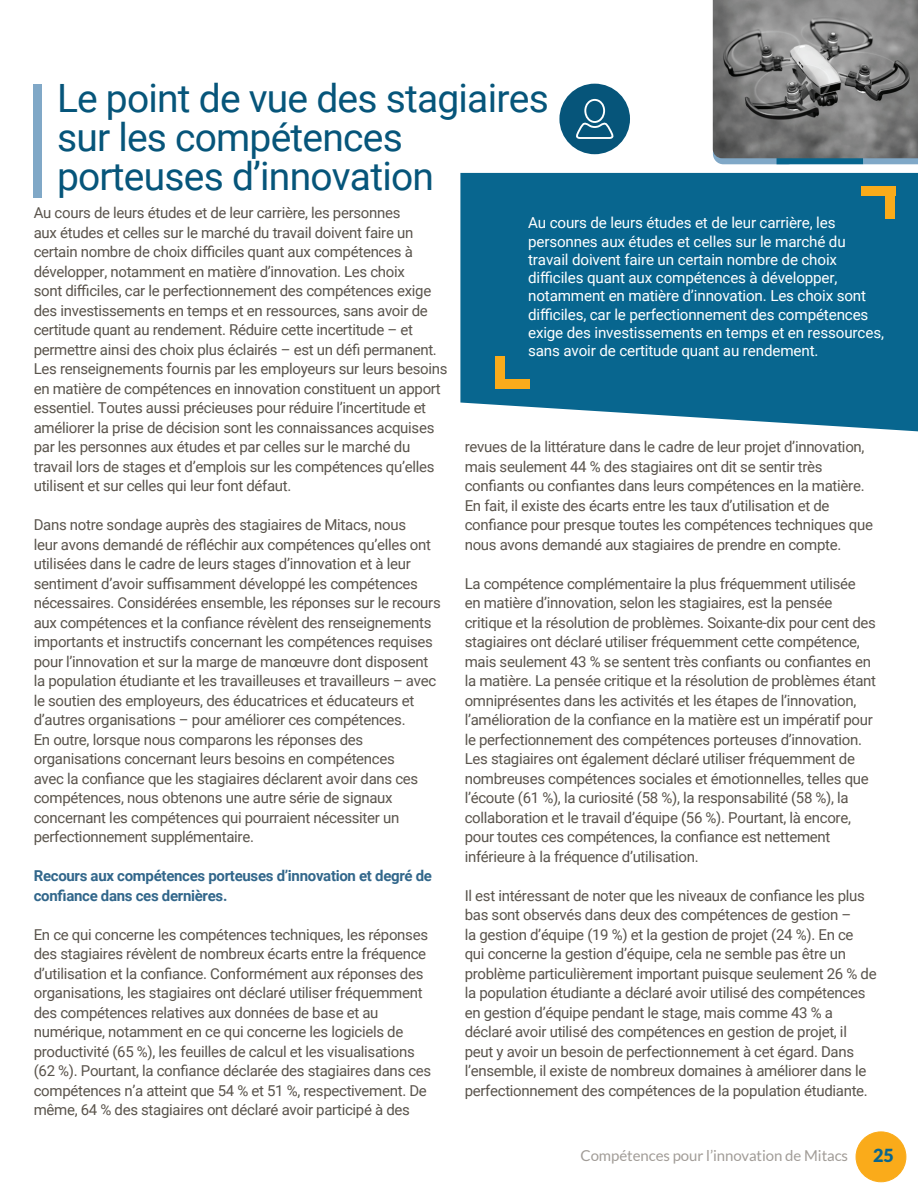
<style>
.page{position:relative;width:918px;height:1188px;background:#fff}
.page>*{position:absolute;margin:0;border:0;box-sizing:border-box;transform-origin:0 0}
.t1{font:39px/39px "Roboto";letter-spacing:-.02em;color:#06557a}
.t2{font:900 18px "Lato";color:#08668f}
.t3{font:15.15px/18.3px "Roboto";letter-spacing:-.01em;color:#fff}
.t4{font:15px/19.5px "Roboto";letter-spacing:-.02em;color:#5a544c}
.t5{font:700 15px/19.5px "Roboto";letter-spacing:-.02em;color:#32678b}
.t6{font:15px "Lato";letter-spacing:-.005em;color:#a19c97}
</style>
<div class="page">
<div style="left:856px;top:1132px;width:50px;height:50px;background:#faab1a;border-radius:50%"></div>
<div style="left:856px;top:1132px;width:50px;height:50px;border:1px solid #faab1a;border-radius:50%"></div>
<svg style="left:713px;top:141px;width:85px;height:23px"></svg>
<svg style="left:777px;top:158px;width:141px;height:6px"></svg>
<img style="left:713px;top:0;width:205px;height:158px">
<div style="left:34px;top:84px;width:8px;height:114px;background:#80a8c7"></div>
<div style="left:559px;top:84px;width:71px;height:70px;background:#06557a;border-radius:50%"></div>
<div style="left:584px;top:99px;width:21px;height:24px;border:2px solid #fff;border-radius:50%"></div>
<svg style="left:576px;top:120px;width:38px;height:19px"></svg>
<div style="left:460px;top:173px;width:458px;height:258px;background:#08668f"></div>
<div style="left:861px;top:186px;width:34px;height:9px;background:#faab1a"></div>
<div style="left:886px;top:186px;width:9px;height:33px;background:#faab1a"></div>
<div style="left:495px;top:356px;width:10px;height:33px;background:#faab1a"></div>
<div style="left:495px;top:380px;width:34px;height:9px;background:#faab1a"></div>
<h1 class="t1" style="left:57px;top:77px;width:493px">Le point de vue des stagiaires sur les compétences porteuses d’innovation</h1>
<p class="t3" style="left:528px;top:213px;width:357px">Au cours de leurs études et de leur carrière, les personnes aux études et celles sur le marché du travail doivent faire un certain nombre de choix difficiles quant aux compétences à développer, notamment en matière d’innovation. Les choix sont difficiles, car le perfectionnement des compétences exige des investissements en temps et en ressources, sans avoir de certitude quant au rendement.</p>
<p class="t4" style="left:34px;top:202px;width:415px">Au cours de leurs études et de leur carrière, les personnes<br>aux études et celles sur le marché du travail doivent faire un certain nombre de choix difficiles quant aux compétences à développer, notamment en matière d’innovation. Les choix<br>sont difficiles, car le perfectionnement des compétences exige des investissements en temps et en ressources, sans avoir de certitude quant au rendement. Réduire cette incertitude – et permettre ainsi des choix plus éclairés – est un défi permanent.<br>Les renseignements fournis par les employeurs sur leurs besoins en matière de compétences en innovation constituent un apport essentiel. Toutes aussi précieuses pour réduire l’incertitude et améliorer la prise de décision sont les connaissances acquises par les personnes aux études et par celles sur le marché du travail lors de stages et d’emplois sur les compétences qu’elles utilisent et sur celles qui leur font défaut.</p>
<p class="t4" style="left:34px;top:514px;width:409px">Dans notre sondage auprès des stagiaires de Mitacs, nous<br>leur avons demandé de réfléchir aux compétences qu’elles ont utilisées dans le cadre de leurs stages d’innovation et à leur sentiment d’avoir suffisamment développé les compétences nécessaires. Considérées ensemble, les réponses sur le recours aux compétences et la confiance révèlent des renseignements importants et instructifs concernant les compétences requises pour l’innovation et sur la marge de manœuvre dont disposent la population étudiante et les travailleuses et travailleurs – avec le soutien des employeurs, des éducatrices et éducateurs et d’autres organisations – pour améliorer ces compétences.<br>En outre, lorsque nous comparons les réponses des organisations concernant leurs besoins en compétences<br>avec la confiance que les stagiaires déclarent avoir dans ces compétences, nous obtenons une autre série de signaux concernant les compétences qui pourraient nécessiter un perfectionnement supplémentaire.</p>
<p class="t5" style="left:34px;top:865px;width:400px">Recours aux compétences porteuses d’innovation et degré de confiance dans ces dernières.</p>
<p class="t4" style="left:34px;top:924px;width:399px">En ce qui concerne les compétences techniques, les réponses des stagiaires révèlent de nombreux écarts entre la fréquence d’utilisation et la confiance. Conformément aux réponses des organisations, les stagiaires ont déclaré utiliser fréquemment des compétences relatives aux données de base et au numérique, notamment en ce qui concerne les logiciels de productivité (65 %), les feuilles de calcul et les visualisations (62 %). Pourtant, la confiance déclarée des stagiaires dans ces compétences n’a atteint que 54 % et 51 %, respectivement. De même, 64 % des stagiaires ont déclaré avoir participé à des</p>
<p class="t4" style="left:465px;top:436px;width:410px">revues de la littérature dans le cadre de leur projet d’innovation, mais seulement 44 % des stagiaires ont dit se sentir très confiants ou confiantes dans leurs compétences en la matière.<br>En fait, il existe des écarts entre les taux d’utilisation et de confiance pour presque toutes les compétences techniques que nous avons demandé aux stagiaires de prendre en compte.</p>
<p class="t4" style="left:465px;top:573px;width:413px">La compétence complémentaire la plus fréquemment utilisée<br>en matière d’innovation, selon les stagiaires, est la pensée critique et la résolution de problèmes. Soixante-dix pour cent des stagiaires ont déclaré utiliser fréquemment cette compétence, mais seulement 43 % se sentent très confiants ou confiantes en la matière. La pensée critique et la résolution de problèmes étant omniprésentes dans les activités et les étapes de l’innovation, l’amélioration de la confiance en la matière est un impératif pour le perfectionnement des compétences porteuses d’innovation.<br>Les stagiaires ont également déclaré utiliser fréquemment de nombreuses compétences sociales et émotionnelles, telles que l’écoute (61 %), la curiosité (58 %), la responsabilité (58 %), la collaboration et le travail d’équipe (56 %). Pourtant, là encore, pour toutes ces compétences, la confiance est nettement inférieure à la fréquence d’utilisation.</p>
<p class="t4" style="left:465px;top:885px;width:413px">Il est intéressant de noter que les niveaux de confiance les plus bas sont observés dans deux des compétences de gestion –<br>la gestion d’équipe (19 %) et la gestion de projet (24 %). En ce qui concerne la gestion d’équipe, cela ne semble pas être un problème particulièrement important puisque seulement 26 % de la population étudiante a déclaré avoir utilisé des compétences en gestion d’équipe pendant le stage, mais comme 43 % a déclaré avoir utilisé des compétences en gestion de projet, il peut y avoir un besoin de perfectionnement à cet égard. Dans l’ensemble, il existe de nombreux domaines à améliorer dans le perfectionnement des compétences de la population étudiante.</p>
<p class="t6" style="left:580px;top:1147px;width:269px">Compétences pour l’innovation de Mitacs</p>
<p class="t2" style="left:873px;top:1145px;width:22px">25</p>
</div>
